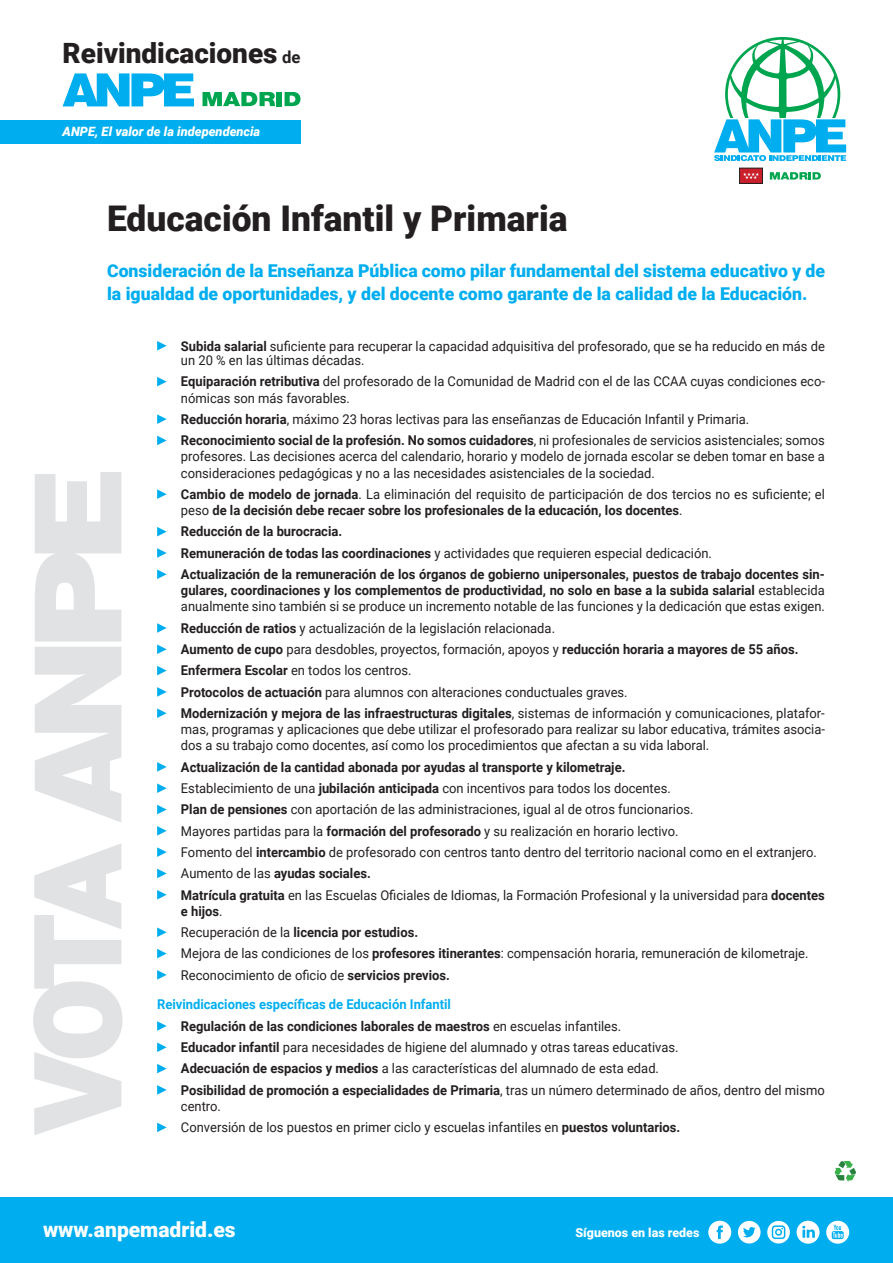
<style>
.page{position:relative;width:893px;height:1263px;background:#fff}
.page>*{position:absolute;margin:0;border:0;box-sizing:border-box;transform-origin:0 0}
.t1{font:900 116.4px "Roboto";color:#e1e2e4}
.t2{font:900 35.4px "Roboto";color:#231f20}
.t3{font:900 27.9px "Roboto";color:#231f20}
.t4{font:900 21px "Roboto";color:#fff}
.t5{font:900 17.7px/22.8px "Roboto";color:#00aeef}
.t6{font:13.5px/21.3px "Roboto";color:#231f20;scale:.96 1}
.t7{font:700 13.5px/21.3px "Roboto";color:#231f20;scale:.96 1}
.t8{font:italic 900 12.9px "Roboto";color:#fff}
.t9{font:900 12.45px "Roboto";color:#fff}
.s1{font-weight:700;font-size:16.65px}
.s2{font-weight:700}
.s3{font-weight:400}
.s4{font-weight:700;color:#00aeef}
</style>
<div class="page">
<svg style="left:834px;top:1160px;width:22px;height:22px"></svg>
<div style="left:0;top:1197px;width:893px;height:66px;background:#00aeef"></div>
<div style="left:0;top:120px;width:300px;height:23px;background:#00aeef"></div>
<svg style="left:157px;top:341px;width:10px;height:10px"></svg>
<svg style="left:157px;top:377px;width:10px;height:9px"></svg>
<svg style="left:157px;top:414px;width:10px;height:10px"></svg>
<svg style="left:157px;top:436px;width:10px;height:9px"></svg>
<svg style="left:157px;top:489px;width:10px;height:10px"></svg>
<svg style="left:157px;top:527px;width:10px;height:9px"></svg>
<svg style="left:157px;top:548px;width:10px;height:10px"></svg>
<svg style="left:157px;top:569px;width:10px;height:10px"></svg>
<svg style="left:157px;top:623px;width:10px;height:10px"></svg>
<svg style="left:157px;top:644px;width:10px;height:10px"></svg>
<svg style="left:157px;top:666px;width:10px;height:9px"></svg>
<svg style="left:157px;top:687px;width:10px;height:10px"></svg>
<svg style="left:157px;top:708px;width:10px;height:10px"></svg>
<svg style="left:157px;top:762px;width:10px;height:10px"></svg>
<svg style="left:157px;top:783px;width:10px;height:10px"></svg>
<svg style="left:157px;top:805px;width:10px;height:9px"></svg>
<svg style="left:157px;top:826px;width:10px;height:10px"></svg>
<svg style="left:157px;top:847px;width:10px;height:10px"></svg>
<svg style="left:157px;top:869px;width:10px;height:9px"></svg>
<svg style="left:157px;top:890px;width:10px;height:9px"></svg>
<svg style="left:157px;top:927px;width:10px;height:10px"></svg>
<svg style="left:157px;top:949px;width:10px;height:9px"></svg>
<svg style="left:157px;top:970px;width:10px;height:10px"></svg>
<svg style="left:157px;top:1021px;width:10px;height:10px"></svg>
<svg style="left:157px;top:1042px;width:10px;height:10px"></svg>
<svg style="left:157px;top:1064px;width:10px;height:9px"></svg>
<svg style="left:157px;top:1085px;width:10px;height:10px"></svg>
<svg style="left:157px;top:1123px;width:10px;height:9px"></svg>
<svg style="left:714px;top:37px;width:132px;height:124px"></svg>
<div style="left:740px;top:168px;width:22px;height:15px;background:#c9202c"></div>
<svg style="left:743px;top:172px;width:16px;height:7px"></svg>
<div style="left:739px;top:168px;width:24px;height:16px;border:1px solid #231f20"></div>
<svg style="left:770px;top:172px;width:51px;height:8px"></svg>
<svg style="left:63px;top:73px;width:131px;height:33px"></svg>
<svg style="left:203px;top:92px;width:72px;height:14px"></svg>
<div style="left:277px;top:92px;width:5px;height:14px;background:#00a54f"></div>
<svg style="left:285px;top:92px;width:15px;height:14px"></svg>
<svg style="left:797px;top:1221px;width:22px;height:23px"></svg>
<svg style="left:708px;top:1221px;width:23px;height:23px"></svg>
<svg style="left:738px;top:1221px;width:23px;height:22px"></svg>
<svg style="left:767px;top:1221px;width:23px;height:22px"></svg>
<svg style="left:826px;top:1221px;width:23px;height:23px"></svg>
<svg style="left:33px;top:843px;width:90px;height:292px"></svg>
<svg style="left:35px;top:647px;width:86px;height:175px"></svg>
<svg style="left:35px;top:472px;width:86px;height:169px"></svg>
<h3 class="t3" style="left:63px;top:34px;width:239px">Reivindicaciones <span class="s1">de</span></h3>
<p class="t8" style="left:63px;top:123px;width:199px">ANPE, El valor de la independencia</p>
<h2 class="t2" style="left:107px;top:194px;width:462px">Educación Infantil y Primaria</h2>
<h3 class="t5" style="left:107px;top:259px;width:719px">Consideración de la Enseñanza Pública como pilar fundamental del sistema educativo y de la igualdad de oportunidades, y del docente como garante de la calidad de la Educación.</h3>
<h1 class="t1" style="left:-4px;top:1132px;width:287px;rotate:-90deg">VOTA</h1>
<p class="t6" style="left:181px;top:338px;width:672px;line-height:14.5px"><span class="s2">Subida salarial</span> suficiente para recuperar la capacidad adquisitiva del profesorado, que se ha reducido en más de un 20 % en las últimas décadas.</p>
<p class="t6" style="left:181px;top:373px;width:672px;line-height:16.2px"><span class="s2">Equiparación retributiva</span> del profesorado de la Comunidad de Madrid con el de las CCAA cuyas condiciones eco&shy;nómicas son más favorables.</p>
<p class="t6" style="left:181px;top:408px;width:672px"><span class="s2">Reducción horaria</span>, máximo 23 horas lectivas para las enseñanzas de Educación Infantil y Primaria.<br><span class="s2">Reconocimiento social de la profesión. No somos cuidadores</span>, ni profesionales de servicios asistenciales; somos</p>
<p class="t6" style="left:181px;top:448px;width:672px;line-height:16.2px">profesores. Las decisiones acerca del calendario, horario y modelo de jornada escolar se deben tomar en base a consideraciones pedagógicas y no a las necesidades asistenciales de la sociedad.</p>
<p class="t7" style="left:181px;top:485px;width:672px;line-height:16.2px">Cambio de modelo de jornada<span class="s3">. La eliminación del requisito de participación de dos tercios no es suficiente; el peso</span> de la decisión debe recaer sobre los profesionales de la educación, los docentes<span class="s3">.</span></p>
<p class="t7" style="left:181px;top:520px;width:672px">Reducción de la burocracia.<br>Remuneración de todas las coordinaciones <span class="s3">y actividades que requieren especial dedicación.<br></span>Actualización de la remuneración de los órganos de gobierno unipersonales, puestos de trabajo docentes sin-</p>
<p class="t6" style="left:181px;top:582px;width:672px;line-height:16.2px"><span class="s2">gulares, coordinaciones y los complementos de productividad, no solo en base a la subida salarial</span> establecida anualmente sino también si se produce un incremento notable de las funciones y la dedicación que estas exigen.</p>
<p class="t6" style="left:181px;top:617px;width:672px"><span class="s2">Reducción de ratios</span> y actualización de la legislación relacionada.<br><span class="s2">Aumento de cupo</span> para desdobles, proyectos, formación, apoyos y <span class="s2">reducción horaria a mayores de 55 años.<br>Enfermera Escolar</span> en todos los centros.<br><span class="s2">Protocolos de actuación</span> para alumnos con alteraciones conductuales graves.<br><span class="s2">Modernización y mejora de las infraestructuras digitales</span>, sistemas de información y comunicaciones, platafor-</p>
<p class="t6" style="left:181px;top:721px;width:672px;line-height:16.2px">mas, programas y aplicaciones que debe utilizar el profesorado para realizar su labor educativa, trámites asocia&shy;dos a su trabajo como docentes, así como los procedimientos que afectan a su vida laboral.</p>
<p class="t6" style="left:181px;top:756px;width:672px"><span class="s2">Actualización de la cantidad abonada por ayudas al transporte y kilometraje.<br></span>Establecimiento de una <span class="s2">jubilación anticipada</span> con incentivos para todos los docentes.<br><span class="s2">Plan de pensiones</span> con aportación de las administraciones, igual al de otros funcionarios.<br>Mayores partidas para la <span class="s2">formación del profesorado</span> y su realización en horario lectivo.<br>Fomento del <span class="s2">intercambio</span> de profesorado con centros tanto dentro del territorio nacional como en el extranjero.<br>Aumento de las <span class="s2">ayudas sociales.<br>Matrícula gratuita</span> en las Escuelas Oficiales de Idiomas, la Formación Profesional y la universidad para <span class="s2">docentes</span></p>
<p class="t6" style="left:181px;top:900px;width:655px"><span class="s2">e hijos</span>.<br>Recuperación de la <span class="s2">licencia por estudios.<br></span>Mejora de las condiciones de los <span class="s2">profesores itinerantes</span>: compensación horaria, remuneración de kilometraje.<br>Reconocimiento de oficio de <span class="s2">servicios previos.</span></p>
<p class="t6" style="left:181px;top:993px;width:672px;text-indent:-24px"><span class="s4">Reivindicaciones específicas de Educación Infantil<br></span><span class="s2">Regulación de las condiciones laborales de maestros</span> en escuelas infantiles.<br><span class="s2">Educador infantil</span> para necesidades de higiene del alumnado y otras tareas educativas.<br><span class="s2">Adecuación de espacios y medios</span> a las características del alumnado de esta edad.<br><span class="s2">Posibilidad de promoción a especialidades de Primaria</span>, tras un número determinado de años, dentro del mismo</p>
<p class="t6" style="left:181px;top:1095px;width:522px">centro.<br>Conversión de los puestos en primer ciclo y escuelas infantiles en <span class="s2">puestos voluntarios.</span></p>
<h3 class="t4" style="left:43px;top:1214px;width:194px">www.anpemadrid.es</h3>
<p class="t9" style="left:575px;top:1223px;width:125px">Síguenos en las redes</p>
</div>
